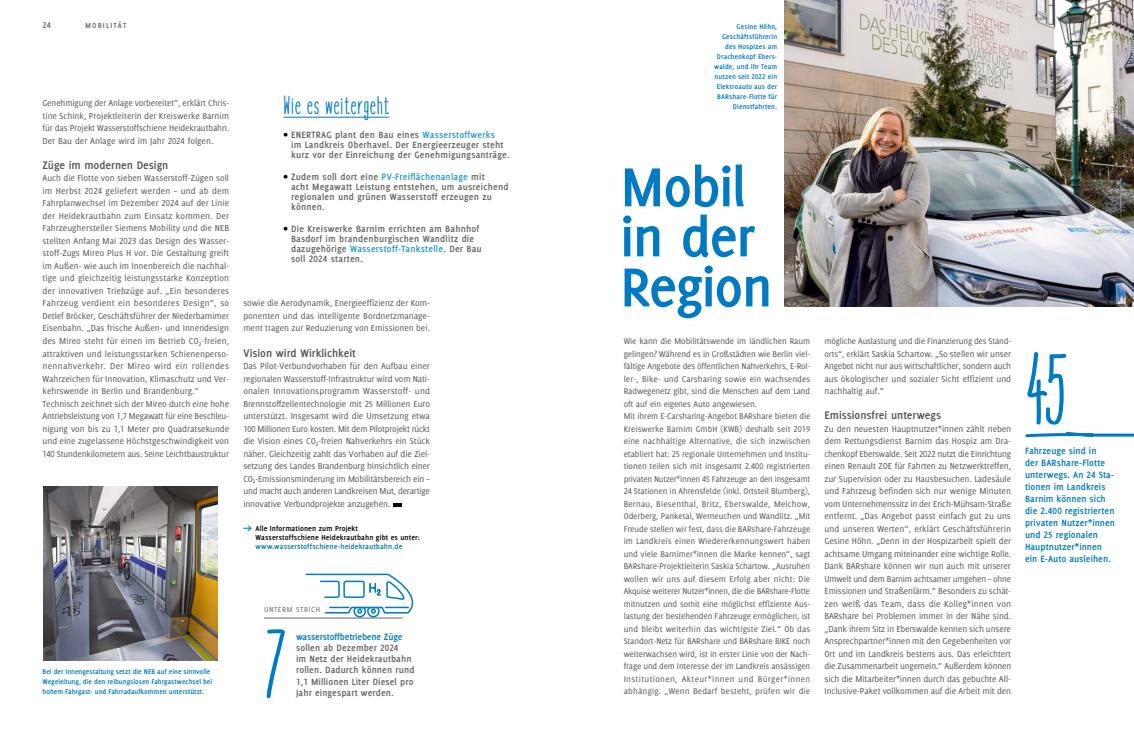
<style>
.page{position:relative;width:1134px;height:738px;background:#fff}
.page>*{position:absolute;margin:0;border:0;box-sizing:border-box;transform-origin:0 0}
.t1{font:700 80px "cookies&milk";color:#007ac2}
.t2{font:700 76.8px "cookies&milk";color:#007ac2}
.t3{font:700 60px/50px "Delicious LB";letter-spacing:-.025em;color:#007ac2}
.t4{font:700 20px "cookies&milk";letter-spacing:.045em;color:#007ac2}
.t5{font:700 12px "Delicious LB";color:#565656}
.t6{font:700 10px/10px "Delicious LB";letter-spacing:.02em;color:#656564}
.t7{font:700 10px/12px "Delicious LB";letter-spacing:.005em;color:#007ac2}
.t8{font:700 10px "Delicious LB";letter-spacing:-.015em;color:#007ac2}
.t9{font:9.5px/12.5px "Delicious LB";color:#565656;text-align:justify}
.t10{font:9.2px/12.5px "Delicious LB";letter-spacing:-.01em;color:#565656}
.t11{font:700 9px "Delicious LB";color:#656564}
.t12{font:700 8px/9px "Delicious LB";letter-spacing:.015em;color:#000}
.t13{font:700 8px "Delicious LB";letter-spacing:.015em;color:#007ac2}
.t14{font:8px "Delicious LB";letter-spacing:.07em;color:#656564}
.t15{font:700 8px "Delicious LB";letter-spacing:.15em;color:#656564}
.t16{font:700 7.5px/10px "Delicious LB";letter-spacing:.01em;color:#007ac2}
.s1{font-size:10.5px;color:#000}
.s2{color:#2b97d3}
.s3{font-size:9.2px}
</style>
<div class="page">
<img style="left:784px;top:0;width:350px;height:306px">
<svg style="left:393px;top:503px;width:8px;height:3px"></svg>
<img style="left:43px;top:486px;width:174px;height:174px">
<hr style="left:283px;top:117px;width:106px;height:1px;background:#007ac2">
<svg style="left:1025px;top:432px;width:109px;height:6px"></svg>
<hr style="left:264px;top:617px;width:139px;height:1px;background:#656564">
<svg style="left:305px;top:573px;width:109px;height:44px"></svg>
<svg style="left:243px;top:525px;width:9px;height:5px"></svg>
<p class="t11" style="left:43px;top:20px;width:10px">24</p>
<p class="t15" style="left:85px;top:21px;width:43px">MOBILITÄT</p>
<p class="t9" style="left:43px;top:97px;width:188px">Genehmigung der Anlage vorbereitet“, erklärt Chris&shy;tine Schink, Projektleiterin der Kreiswerke Barnim für das Projekt Wasserstoffschiene Heidekrautbahn.<br>Der Bau der Anlage wird im Jahr 2024 folgen.</p>
<p class="t5" style="left:43px;top:157px;width:127px">Züge im modernen Design</p>
<p class="t9" style="left:43px;top:172px;width:188px;text-align:left">Auch die Flotte von sieben Wasserstoff-Zügen soll im Herbst 2024 geliefert werden – und ab dem Fahrplanwechsel im Dezember 2024 auf der Linie der Heidekrautbahn zum Einsatz kommen. Der Fahrzeughersteller Siemens Mobility und die NEB stellten Anfang Mai 2023 das Design des Wasser&shy;stoff-Zugs Mireo Plus H vor. Die Gestaltung greift im Außen- wie auch im Innenbereich die nachhal&shy;tige und gleichzeitig leistungsstarke Konzeption der innovativen Triebzüge auf. „Ein besonderes Fahrzeug verdient ein besonderes Design“, so Detlef Bröcker, Geschäftsführer der Niederbarnimer Eisenbahn. „Das frische Außen- und Innendesign des Mireo steht für einen im Betrieb CO<sub>2</sub>-freien, attraktiven und leistungsstarken Schienenperso&shy;nennahverkehr. Der Mireo wird ein rollendes Wahrzeichen für Innovation, Klimaschutz und Ver&shy;kehrswende in Berlin und Brandenburg.“ Technisch zeichnet sich der Mireo durch eine hohe Antriebsleistung von 1,7 Megawatt für eine Beschleu&shy;nigung von bis zu 1,1 Meter pro Quadratsekunde und eine zugelassene Höchstgeschwindigkeit von 140 Stundenkilometern aus. Seine Leichtbaustruktur</p>
<h3 class="t4" style="left:283px;top:91px;width:107px">Wie es weitergeht</h3>
<p class="t6" style="left:291px;top:129px;width:220px;text-indent:-8px"><span class="s1">•</span> ENERTRAG plant den Bau eines <span class="s2">Wasserstoffwerks<br></span>im Landkreis Oberhavel. Der Energieerzeuger steht kurz vor der Einreichung der Genehmigungsanträge.</p>
<p class="t6" style="left:291px;top:171px;width:219px;text-indent:-8px"><span class="s1">•</span> Zudem soll dort eine <span class="s2">PV-Freiflächenanlage</span> mit<br>acht Megawatt Leistung entstehen, um ausreichend regionalen und grünen Wasserstoff erzeugen zu können.</p>
<p class="t6" style="left:291px;top:223px;width:192px;text-indent:-8px"><span class="s1">•</span> Die Kreiswerke Barnim errichten am Bahnhof Basdorf im brandenburgischen Wandlitz die dazugehörige <span class="s2">Wasserstoff-Tankstelle</span>. Der Bau soll 2024 starten.</p>
<p class="t9" style="left:243px;top:297px;width:188px">sowie die Aerodynamik, Energieeffizienz der Kom&shy;ponenten und das intelligente Bordnetzmanage&shy;ment tragen zur Reduzierung von Emissionen bei.</p>
<p class="t5" style="left:243px;top:344px;width:114px">Vision wird Wirklichkeit</p>
<p class="t9" style="left:243px;top:359px;width:188px">Das Pilot-Verbundvorhaben für den Aufbau einer regionalen Wasserstoff-Infrastruktur wird vom Nati&shy;onalen Innovationsprogramm Wasserstoff- und Brennstoffzellentechnologie mit 25 Millionen Euro unterstützt. Insgesamt wird die Umsetzung etwa 100 Millionen Euro kosten. Mit dem Pilotprojekt rückt die Vision eines CO<sub>2</sub>-freien Nahverkehrs ein Stück näher. Gleichzeitig zahlt das Vorhaben auf die Ziel&shy;setzung des Landes Brandenburg hinsichtlich einer CO<sub>2</sub>-Emissionsminderung im Mobilitätsbereich ein – und macht auch anderen Landkreisen Mut, derartige innovative Verbundprojekte anzugehen.</p>
<p class="t12" style="left:255px;top:523px;width:166px">Alle Informationen zum Projekt<br>Wasserstoffschiene Heidekrautbahn gibt es unter:</p>
<p class="t13" style="left:255px;top:541px;width:148px">www.wasserstoffschiene-heidekrautbahn.de</p>
<p class="t16" style="left:43px;top:665px;width:171px">Bei der Innengestaltung setzt die NEB auf eine sinnvolle<br>Wegeleitung, die den reibungslosen Fahrgastwechsel bei hohem Fahrgast- und Fahrradaufkommen unterstützt.</p>
<p class="t14" style="left:264px;top:604px;width:57px">UNTERM STRICH</p>
<p class="t8" style="left:296px;top:629px;width:108px">wasserstoffbetriebene Züge</p>
<p class="t6" style="left:296px;top:641px;width:120px;line-height:11.2px">sollen ab Dezember 2024<br>im Netz der Heidekrautbahn rollen. Dadurch können rund<br>1,1 Millionen Liter Diesel pro<br>Jahr eingespart werden.</p>
<h2 class="t2" style="left:264px;top:610px;width:24px">7</h2>
<p class="t16" style="left:714px;top:21px;width:64px;text-align:right">Gesine Höhn,<br>Geschäftsführerin des Hospizes am<br>Drachenkopf Ebers&shy;walde, und ihr Team nutzen seit 2022 ein<br>Elektroauto aus der<br>BARshare-Flotte für<br>Dienstfahrten.</p>
<h3 class="t3" style="left:620px;top:159px;width:154px">Mobil in der<br>Region</h3>
<p class="t10" style="left:624px;top:334px;width:188px">Wie kann die Mobilitätswende im ländlichen Raum gelingen? Während es in Großstädten wie Berlin viel&shy;fältige Angebote des öffentlichen Nahverkehrs, E-Rol&shy;ler-, Bike- und Carsharing sowie ein wachsendes Radwegenetz gibt, sind die Menschen auf dem Land oft auf ein eigenes Auto angewiesen.<br>Mit ihrem E-Carsharing-Angebot BARshare bieten die Kreiswerke Barnim GmbH (KWB) deshalb seit 2019 eine nachhaltige Alternative, die sich inzwischen etabliert hat: 25 regionale Unternehmen und Institu&shy;tionen teilen sich mit insgesamt 2.400 registrierten privaten Nutzer*innen 45 Fahrzeuge an den insgesamt 24 Stationen in Ahrensfelde (inkl. Ortsteil Blumberg), Bernau, Biesenthal, Britz, Eberswalde, Melchow, Oderberg, Panketal, Werneuchen und Wandlitz. „Mit Freude stellen wir fest, dass die BARshare-Fahrzeuge im Landkreis einen Wiedererkennungswert haben und viele Bar nimer*innen die Marke kennen“, sagt BARshare-Projektleiterin Saskia Schartow. „Ausruhen wollen wir uns auf diesem Erfolg aber nicht: Die Akquise weiterer Nutzer*innen, die die BARshare-Flotte mitnutzen und somit eine möglichst effiziente Aus&shy;lastung der bestehenden Fahrzeuge ermöglichen, ist und bleibt weiterhin das wichtigste Ziel.“ Ob das Standort-Netz für BARshare und BARshare BIKE noch weiterwachsen wird, ist in erster Linie von der Nach&shy;frage und dem Interesse der im Landkreis ansässigen Institutionen, Akteur*innen und Bürger*innen ab hängig. „Wenn Bedarf besteht, prüfen wir die</p>
<p class="t10" style="left:824px;top:334px;width:188px">mögliche Auslastung und die Finanzierung des Stand-</p>
<p class="t9" style="left:824px;top:347px;width:188px"><span class="s3">orts“, erklärt</span> Saskia Schartow. „So stellen wir unser Angebot nicht nur aus wirtschaftlicher, sondern auch aus ökologischer und sozialer Sicht effizient und nachhaltig auf.“</p>
<p class="t5" style="left:824px;top:407px;width:118px">Emissionsfrei unterwegs</p>
<p class="t9" style="left:824px;top:422px;width:188px">Zu den neuesten Hauptnutzer*innen zählt neben dem Rettungsdienst Barnim das Hospiz am Dra&shy;chenkopf Eberswalde. Seit 2022 nutzt die Einrichtung einen Renault ZOE für Fahrten zu Netzwerktreffen, zur Supervision oder zu Hausbesuchen. Ladesäule und Fahrzeug befinden sich nur wenige Minuten vom Unternehmenssitz in der Erich-Mühsam-Straße entfernt. „Das Angebot passt einfach gut zu uns und unseren Werten“, erklärt Geschäftsführerin Gesine Höhn. „Denn in der Hospizarbeit spielt der achtsame Umgang miteinander eine wichtige Rolle.<br>Dank BARshare können wir nun auch mit unserer Umwelt und dem Barnim achtsamer umgehen – ohne Emissionen und Straßenlärm.“ Besonders zu schät&shy;zen weiß das Team, dass die Kolleg*innen von BARshare bei Problemen immer in der Nähe sind. „Dank ihrem Sitz in Eberswalde kennen sich unsere Ansprechpartner*innen mit den Gegebenheiten vor Ort und im Landkreis bestens aus. Das erleichtert die Zusammenarbeit ungemein.“ Außerdem können sich die Mitarbeiter*innen durch das gebuchte All-Inclusive-Paket vollkommen auf die Arbeit mit den</p>
<h1 class="t1" style="left:1025px;top:334px;width:45px">45</h1>
<p class="t7" style="left:1025px;top:443px;width:92px">Fahrzeuge sind in<br>der BARshare-Flotte unterwegs. An 24 Sta&shy;tionen im Landkreis<br>Barnim können sich die 2.400 registrierten privaten Nutzer*innen und 25 regionalen<br>Hauptnutzer*innen ein E-Auto aus leihen.</p>
</div>
